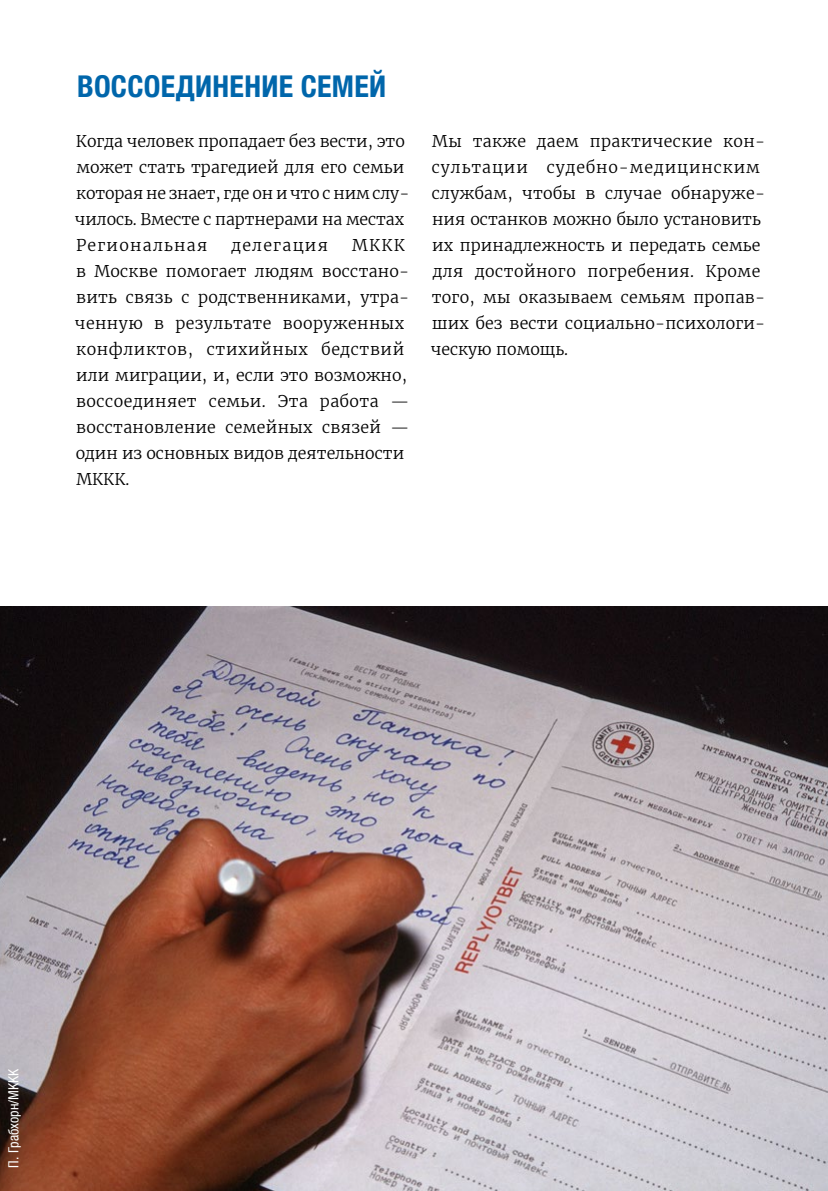
<style>
.page{position:relative;width:828px;height:1191px;background:#fff}
.page>*{position:absolute;margin:0;border:0;box-sizing:border-box;transform-origin:0 0}
.t1{font:700 condensed 30px "Helvetica Neue";letter-spacing:.01em;color:#0066ab}
.t2{font:300 16px/26px "Merriweather";letter-spacing:.015em;color:#000}
.t3{font:300 16px "Merriweather";letter-spacing:.08em;color:#000}
.t4{font:condensed 14px "Helvetica Neue";color:#fff}
</style>
<div class="page">
<img style="left:0;top:607px;width:828px;height:584px">
<h1 class="t1" style="left:77px;top:68px;width:310px">ВОССОЕДИНЕНИЕ СЕМЕЙ</h1>
<p class="t2" style="left:75px;top:128px;width:336px">Когда человек пропадает без вести, это может стать трагедией для его семьи которая не знает, где он и что с ним слу&shy;чилось. Вместе с партнерами на местах<br>Региональная</p>
<p class="t2" style="left:75px;top:232px;width:336px;text-indent:277px">МККК в Москве помогает людям восстано&shy;вить связь с родственниками, утра&shy;ченную в результате вооруженных конфликтов, стихийных бедствий или миграции, и, если это возможно, воссоединяет семьи. Эта работа — восстановление семейных связей — один из основных видов деятельности<br>МККК.</p>
<p class="t3" style="left:231px;top:234px;width:98px">делегация</p>
<p class="t2" style="left:431px;top:128px;width:336px">Мы также даем практические кон&shy;сультации судебно-медицинским службам, чтобы в случае обнаруже&shy;ния останков можно было установить их принадлежность и передать семье для достойного погребения. Кроме того, мы оказываем семьям пропав&shy;ших без вести социально-психологи&shy;ческую помощь.</p>
<p class="t4" style="left:6px;top:1167px;width:101px;rotate:-90deg">П. Грабхорн/МККК</p>
</div>
